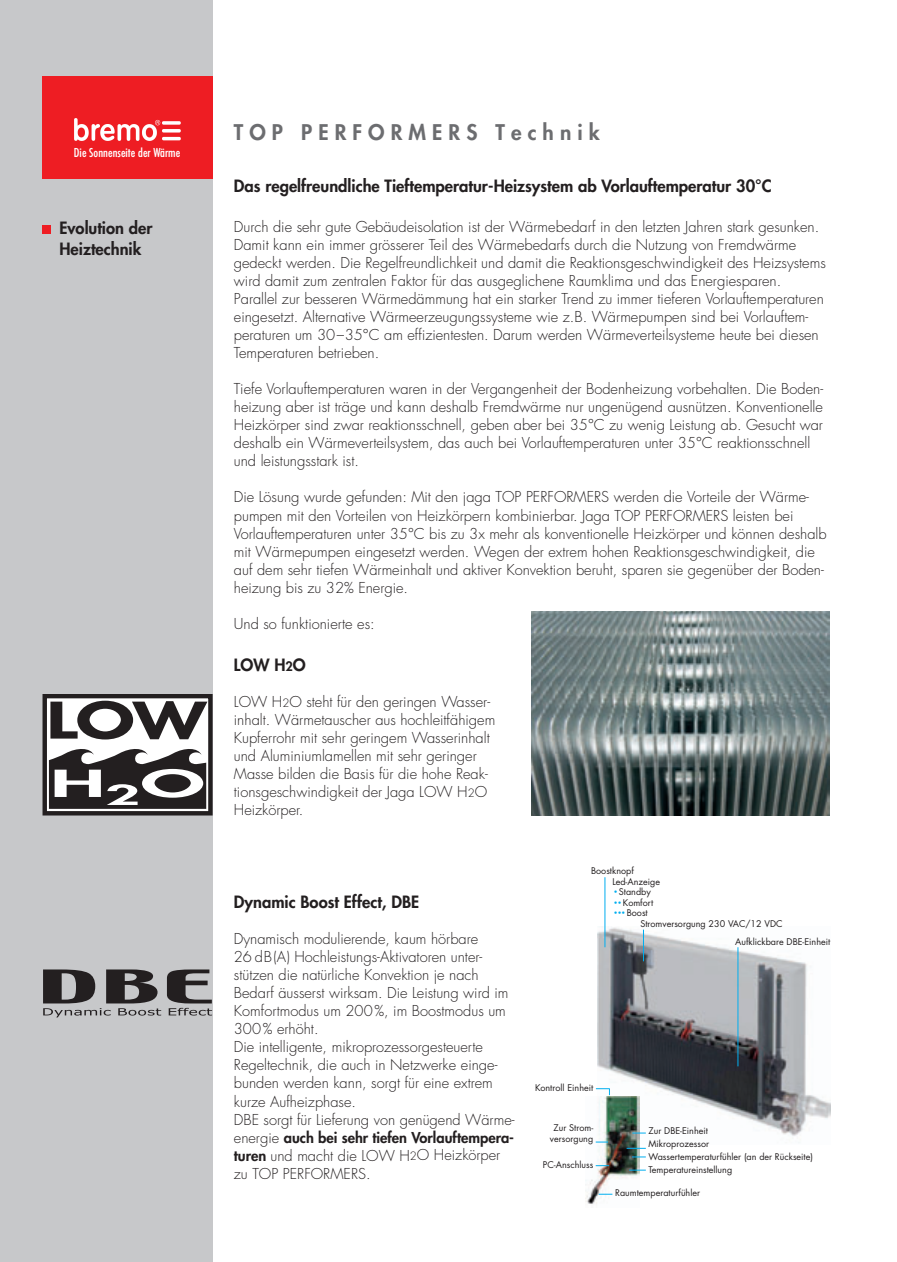
<style>
.page{position:relative;width:897px;height:1262px;background:#fff}
.page>*{position:absolute;margin:0;border:0;box-sizing:border-box;transform-origin:0 0}
.t1{font:800 21px "Futura";color:#6c6d70}
.t2{font:21px "Futura";color:#00aeef}
.t3{font:800 16.5px/21px "Futura";color:#231f20}
.t4{font:300 14.7px/18px "Futura";color:#231f20}
.t5{font:500 12.9px "Futura Condensed BQ";color:#fff}
.t6{font:9px/10.5px "Futura";color:#231f20;text-align:center}
.s1{font-size:12.75px}
.s2{font-size:11.25px}
.s3{font-weight:800}
</style>
<div class="page">
<div style="left:0;top:0;width:213px;height:1262px;background:#c7c8ca"></div>
<svg style="left:43px;top:694px;width:170px;height:121px;background:#848182"></svg>
<div style="left:154px;top:774px;width:37px;height:18px;background:#231f20;border-radius:50%"></div>
<div style="left:43px;top:77px;width:170px;height:102px;background:#ee1d23"></div>
<img style="left:74px;top:118px;width:107px;height:22px">
<svg style="left:43px;top:969px;width:118px;height:48px"></svg>
<svg style="left:167px;top:969px;width:45px;height:46px"></svg>
<img style="left:531px;top:611px;width:298px;height:204px">
<img style="left:597px;top:926px;width:233px;height:218px">
<img style="left:586px;top:1096px;width:53px;height:108px">
<hr style="left:605px;top:877px;width:1px;height:70px;background:#00aeef">
<hr style="left:643px;top:929px;width:1px;height:32px;background:#00aeef">
<hr style="left:738px;top:947px;width:1px;height:119px;background:#00aeef">
<svg style="left:596px;top:1088px;width:14px;height:7px"></svg>
<svg style="left:596px;top:1141px;width:12px;height:1px"></svg>
<svg style="left:596px;top:1165px;width:13px;height:1px"></svg>
<svg style="left:599px;top:1194px;width:13px;height:1px"></svg>
<svg style="left:632px;top:1132px;width:14px;height:1px"></svg>
<svg style="left:626px;top:1148px;width:20px;height:1px"></svg>
<svg style="left:632px;top:1156px;width:14px;height:1px"></svg>
<svg style="left:629px;top:1169px;width:17px;height:1px"></svg>
<div style="left:43px;top:225px;width:8px;height:9px;background:#ee1d23"></div>
<p class="t5" style="left:74px;top:146px;width:108px">Die Sonnenseite der Wärme</p>
<p class="t3" style="left:60px;top:217px;width:94px">Evolution der<br>Heiztechnik</p>
<p class="t1" style="left:234px;top:119px;width:367px">T O P P E R F O R M E R S T e c h n i k</p>
<p class="t3" style="left:234px;top:175px;width:539px">Das regelfreundliche Tieftemperatur-Heizsystem ab Vorlauftemperatur 30°C</p>
<p class="t4" style="left:234px;top:218px;width:593px">Durch die sehr gute Gebäudeisolation ist der Wärmebedarf in den letzten Jahren stark gesunken.<br>Damit kann ein immer grösserer Teil des Wärmebedarfs durch die Nutzung von Fremdwärme gedeckt werden. Die Regelfreundlichkeit und damit die Reaktionsgeschwindigkeit des Heizsystems wird damit zum zentralen Faktor für das ausgeglichene Raumklima und das Energiesparen.<br>Parallel zur besseren Wärmedämmung hat ein starker Trend zu immer tieferen Vorlauftemperaturen eingesetzt. Alternative Wärmeerzeugungssysteme wie z.B. Wärmepumpen sind bei Vorlauftem&shy;peraturen um 30–35°C am effizientesten. Darum werden Wärmeverteilsysteme heute bei diesen Temperaturen betrieben.</p>
<p class="t4" style="left:234px;top:380px;width:591px">Tiefe Vorlauftemperaturen waren in der Vergangenheit der Bodenheizung vorbehalten. Die Boden&shy;heizung aber ist träge und kann deshalb Fremdwärme nur ungenügend ausnützen. Konventionelle Heizkörper sind zwar reaktionsschnell, geben aber bei 35°C zu wenig Leistung ab. Gesucht war deshalb ein Wärmeverteilsystem, das auch bei Vorlauftemperaturen unter 35°C reaktionsschnell und leistungsstark ist.</p>
<p class="t4" style="left:234px;top:488px;width:594px">Die Lösung wurde gefunden: Mit den jaga TOP PERFORMERS werden die Vorteile der Wärme&shy;pumpen mit den Vorteilen von Heizkörpern kombinierbar. Jaga TOP PERFORMERS leisten bei Vorlauftemperaturen unter 35°C bis zu 3x mehr als konventionelle Heizkörper und können deshalb mit Wärmepumpen eingesetzt werden. Wegen der extrem hohen Reaktionsgeschwindigkeit, die auf dem sehr tiefen Wärmeinhalt und aktiver Konvektion beruht, sparen sie gegenüber der Boden&shy;heizung bis zu 32% Energie.</p>
<p class="t4" style="left:234px;top:614px;width:142px">Und so funktionierte es:</p>
<p class="t3" style="left:234px;top:654px;width:73px">LOW H<span class="s1">2</span>O</p>
<p class="t4" style="left:234px;top:693px;width:263px">LOW H<span class="s2">2</span>O steht für den geringen Wasser&shy;inhalt. Wärmetauscher aus hochleitfähigem Kupferrohr mit sehr geringem Wasserinhalt und Aluminiumlamellen mit sehr geringer Masse bilden die Basis für die hohe Reak&shy;tionsgeschwindigkeit der Jaga LOW H<span class="s2">2</span>O Heizkörper.</p>
<p class="t3" style="left:234px;top:891px;width:187px">Dynamic Boost Effect, DBE</p>
<p class="t4" style="left:234px;top:930px;width:282px">Dynamisch modulierende, kaum hörbare<br>26 dB(A) Hochleistungs-Aktivatoren unter&shy;stützen die natürliche Konvektion je nach Bedarf äusserst wirksam. Die Leistung wird im Komfortmodus um 200%, im Boostmodus um 300% erhöht.<br>Die intelligente, mikroprozessorgesteuerte<br>Re geltechnik, die auch in Netzwerke einge&shy;bunden werden kann, sorgt für eine extrem kurze Aufheizphase.<br>DBE sorgt für Lieferung von genügend Wär me&shy;energie <span class="s3">auch bei sehr tiefen Vorlauftempera&shy;turen</span> und macht die LOW H<span class="s2">2</span>O Heizkörper zu TOP PERFORMERS.</p>
<p class="t6" style="left:612px;top:866px;width:49px;text-align:left;text-indent:-21px">Boostknopf<br>Led-Anzeige</p>
<p class="t2" style="left:612px;top:876px;width:8px">·</p>
<p class="t6" style="left:619px;top:887px;width:34px">Standby</p>
<p class="t2" style="left:612px;top:886px;width:12px">··</p>
<p class="t6" style="left:623px;top:897px;width:32px">Komfort</p>
<p class="t2" style="left:612px;top:897px;width:16px">···</p>
<p class="t6" style="left:627px;top:908px;width:22px">Boost</p>
<p class="t6" style="left:640px;top:918px;width:144px">Stromversorgung 230 VAC/12 VDC</p>
<p class="t6" style="left:735px;top:936px;width:97px">Aufklickbare DBE-Einheit</p>
<p class="t6" style="left:535px;top:1082px;width:60px">Kontroll Einheit</p>
<p class="t6" style="left:550px;top:1123px;width:45px">Zur Strom&shy;versorgung</p>
<p class="t6" style="left:543px;top:1159px;width:52px">PC-Anschluss</p>
<p class="t6" style="left:648px;top:1125px;width:61px">Zur DBE-Einheit</p>
<p class="t6" style="left:648px;top:1138px;width:62px">Mikroprozessor</p>
<p class="t6" style="left:648px;top:1151px;width:166px">Wassertemperaturfühler (an der Rückseite)</p>
<p class="t6" style="left:648px;top:1164px;width:85px">Temperatureinstellung</p>
<p class="t6" style="left:615px;top:1187px;width:86px">Raumtemperaturfühler</p>
</div>
